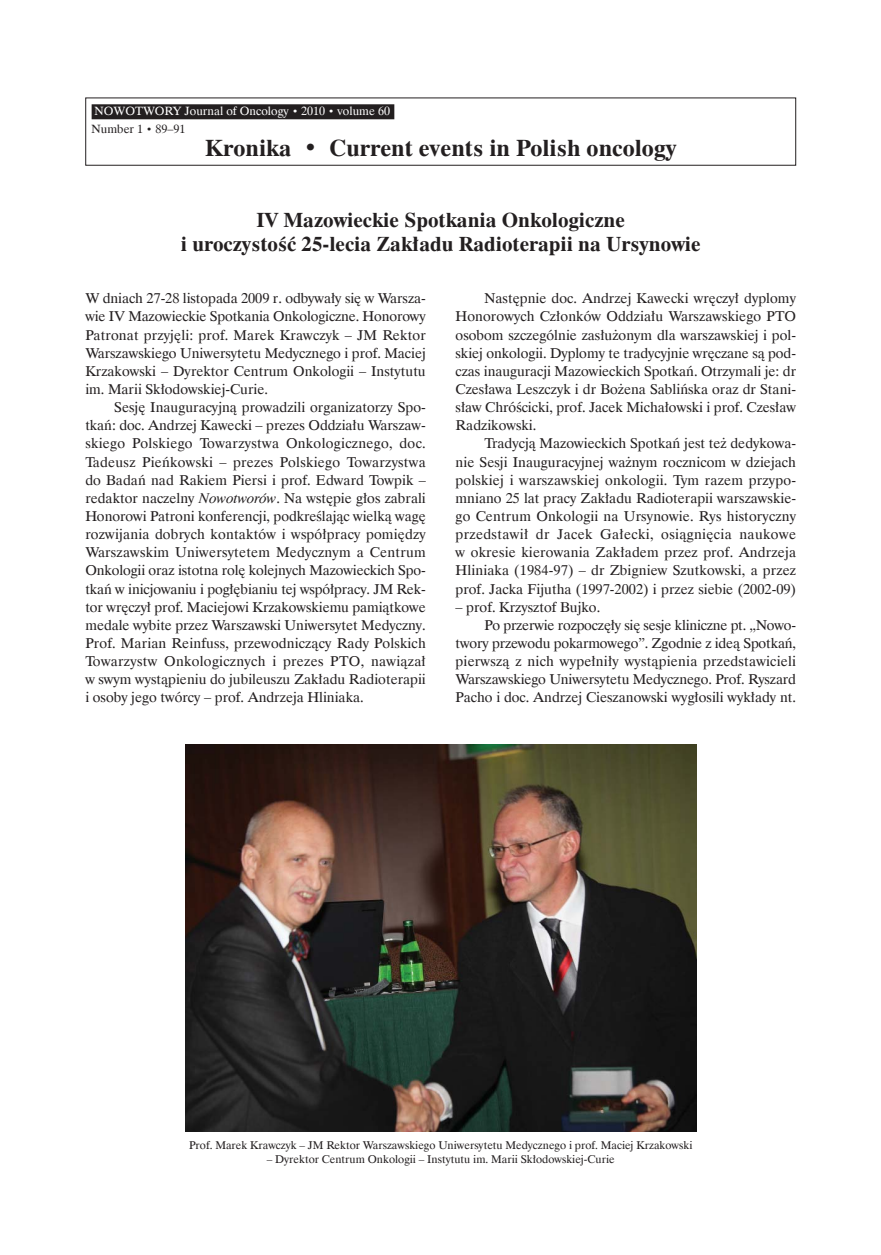
<style>
.page{position:relative;width:881px;height:1255px;background:#fff}
.page>*{position:absolute;margin:0;border:0;box-sizing:border-box;transform-origin:0 0}
.t1{font:700 24px "Dutch 801 EU";color:#231f20}
.t2{font:700 21px/24px "Dutch 801 EU";color:#231f20;text-align:center}
.t3{font:14.25px/18.1px "Dutch 801 EU";color:#231f20;text-align:justify}
.t4{font:12px/18px "Dutch 801 EU";color:#fff}
.t5{font:11.25px "Dutch 801 EU";color:#231f20}
.s1{font-size:10.5px}
.s2{color:#231f20}
.s3{font-size:10.5px;color:#231f20}
.s4{font-style:italic}
</style>
<div class="page">
<div style="left:92px;top:104px;width:302px;height:15px;background:#231f20"></div>
<div style="left:85px;top:97px;width:710px;height:69px;border:1px solid #231f20"></div>
<img style="left:185px;top:744px;width:510px;height:387px">
<p class="t4" style="left:92px;top:102px;width:300px">NOWOTWORY Journal of Oncology <span class="s1">•</span> 2010 <span class="s1">•</span> volume 60<br><span class="s2">Number 1</span> <span class="s3">•</span> <span class="s2">89–91</span></p>
<h1 class="t1" style="left:205px;top:133px;width:472px">Kronika • Current events in Polish oncology</h1>
<h2 class="t2" style="left:181px;top:207px;width:521px">IV Mazowieckie Spotkania Onkologiczne<br>i uroczystość 25-lecia Zakładu Radioterapii na Ursynowie</h2>
<p class="t3" style="left:85px;top:289px;width:342px">W dniach 27-28 listopada 2009 r. odbywały się w Warsza&shy;wie IV Mazowieckie Spotkania Onkologiczne. Honorowy Patronat przyjęli: prof. Marek Krawczyk – JM Rektor Warszawskiego Uniwersytetu Medycznego i prof. Maciej Krzakowski – Dyrektor Centrum Onkologii – Instytutu im. Marii Skłodowskiej-Curie.</p>
<p class="t3" style="left:85px;top:398px;width:342px;text-indent:29px">Sesję Inauguracyjną prowadzili organizatorzy Spo&shy;tkań: doc. Andrzej Kawecki – prezes Oddziału Warszaw&shy;skiego Polskiego Towarzystwa Onkologicznego, doc.<br>Tadeusz Pieńkowski – prezes Polskiego Towarzystwa do Badań nad Rakiem Piersi i prof. Edward Towpik – redaktor naczelny <span class="s4">Nowotworów</span>. Na wstępie głos zabrali Honorowi Patroni konferencji, podkreślając wielką wagę rozwijania dobrych kontaktów i współpracy pomiędzy Warszawskim Uniwersytetem Medycznym a Centrum Onkologii oraz istotna rolę kolejnych Mazowieckich Spo&shy;tkań w inicjowaniu i pogłębianiu tej współpracy. JM Rek&shy;tor wręczył prof. Maciejowi Krzakowskiemu pamiątkowe medale wybite przez Warszawski Uniwersytet Medyczny.<br>Prof. Marian Reinfuss, przewodniczący Rady Polskich Towarzystw Onkologicznych i prezes PTO, nawiązał w swym wystąpieniu do jubileuszu Zakładu Radioterapii i osoby jego twórcy – prof. Andrzeja Hliniaka.</p>
<p class="t3" style="left:455px;top:289px;width:342px;text-indent:29px">Następnie doc. Andrzej Kawecki wręczył dyplomy Honorowych Członków Oddziału Warszawskiego PTO osobom szczególnie zasłużonym dla warszawskiej i pol&shy;skiej onkologii. Dyplomy te tradycyjnie wręczane są pod&shy;czas inauguracji Mazowieckich Spotkań. Otrzymali je: dr Czesława Leszczyk i dr Bożena Sablińska oraz dr Stani&shy;sław Chróścicki, prof. Jacek Michałowski i prof. Czesław Radzikowski.</p>
<p class="t3" style="left:455px;top:434px;width:342px;text-indent:29px">Tradycją Mazowieckich Spotkań jest też dedykowa&shy;nie Sesji Inauguracyjnej ważnym rocznicom w dziejach polskiej i warszawskiej onkologii. Tym razem przypo&shy;mniano 25 lat pracy Zakładu Radioterapii warszawskie&shy;go Centrum Onkologii na Ursynowie. Rys historyczny przedstawił dr Jacek Gałecki, osiągnięcia naukowe w okresie kierowania Zakładem przez prof. Andrzeja Hliniaka (1984-97) – dr Zbigniew Szutkowski, a przez prof. Jacka Fijutha (1997-2002) i przez siebie (2002-09)</p>
<p class="t3" style="left:455px;top:597px;width:146px">– prof. Krzysztof Bujko.</p>
<p class="t3" style="left:484px;top:615px;width:313px">Po przerwie rozpoczęły się sesje kliniczne pt. „Nowo-</p>
<p class="t3" style="left:455px;top:634px;width:342px">twory przewodu pokarmowego”. Zgodnie z ideą Spotkań,</p>
<p class="t3" style="left:455px;top:652px;width:342px">pierwszą z nich wypełniły wystąpienia przedstawicieli</p>
<p class="t3" style="left:455px;top:670px;width:342px">Warszawskiego Uniwersytetu Medycznego. Prof. Ryszard</p>
<p class="t3" style="left:455px;top:688px;width:342px">Pacho i doc. Andrzej Cieszanowski wygłosili wykłady nt.</p>
<p class="t5" style="left:189px;top:1138px;width:504px">Prof. Marek Krawczyk – JM Rektor Warszawskiego Uniwersytetu Medycznego i prof. Maciej Krzakowski</p>
<p class="t5" style="left:266px;top:1152px;width:349px">– Dyrektor Centrum Onkologii – Instytutu im. Marii Skłodowskiej-Curie</p>
</div>
